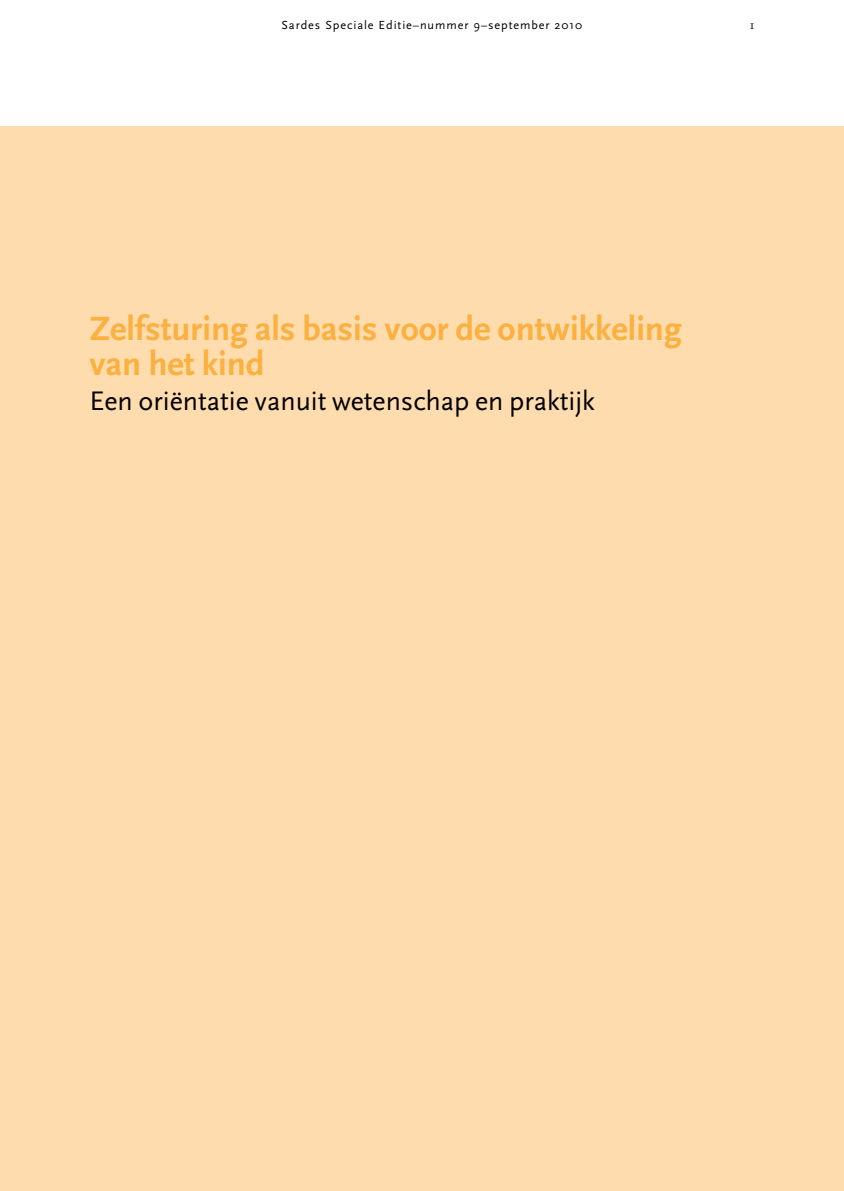
<style>
.page{position:relative;width:844px;height:1191px;background:#fff}
.page>*{position:absolute;margin:0;border:0;box-sizing:border-box;transform-origin:0 0}
.t1{font:700 35px/35px "Scala Sans";color:#fbb040}
.t2{font:28px "Scala Sans";color:#000}
.t3{font:12.25px "Scala Sans";letter-spacing:.075em;color:#000}
.t4{font:12.25px "Scala";color:#000}
</style>
<div class="page">
<div style="left:0;top:126px;width:843px;height:1065px;background:#ffdcad"></div>
<p class="t3" style="left:281px;top:18px;width:302px">Sardes Speciale Editie–nummer 9–september 2010</p>
<p class="t4" style="left:749px;top:18px;width:6px">1</p>
<p class="t1" style="left:89px;top:312px;width:593px">Zelfsturing als basis voor de ontwikkeling van het kind</p>
<p class="t2" style="left:89px;top:385px;width:507px">Een oriëntatie vanuit wetenschap en praktijk</p>
</div>
